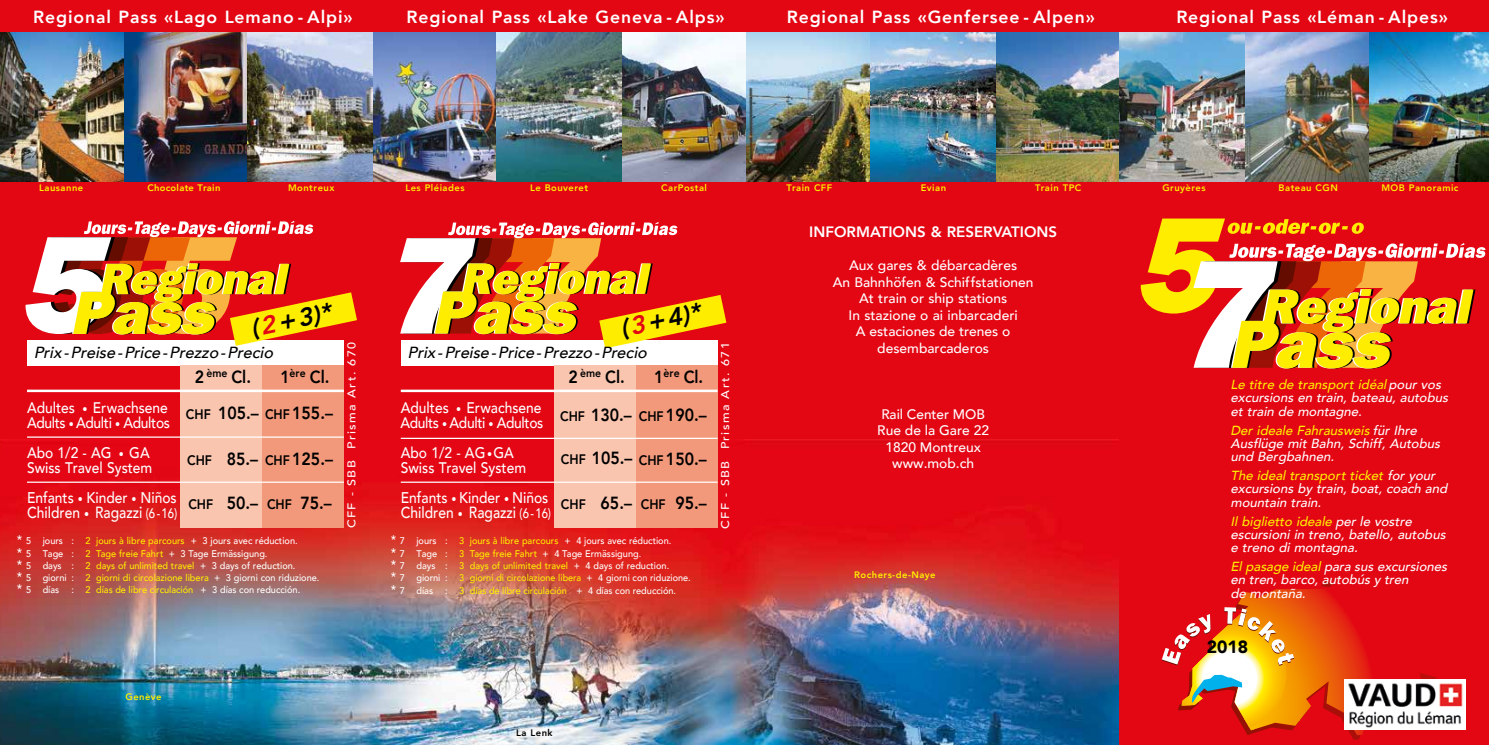
<style>
.page{position:relative;width:1489px;height:745px;background:#fff}
.page>*{position:absolute;margin:0;border:0;box-sizing:border-box;transform-origin:0 0}
.t1{font:italic 800 25px "Avenir";color:#000}
.t2{font:800 17.5px "Avenir";letter-spacing:.05em;color:#fff}
.t3{font:800 17.5px "Avenir";color:#000;scale:.9 1}
.t4{font:900 17.5px "Avenir";color:#000}
.t5{font:italic 500 16px "Avenir";color:#000}
.t6{font:500 15.88px "Avenir";color:#fff;scale:.87 1}
.t7{font:500 15.5px "Avenir";color:#fff;scale:.89 1}
.t8{font:500 15.25px "Avenir";color:#fff;scale:.9 1}
.t9{font:500 15.25px/30px "Avenir";letter-spacing:-.025em;color:#fff;scale:.9 1}
.t10{font:800 15px "Avenir";color:#fff}
.t11{font:500 13.75px/16.5px "Avenir";color:#fff;text-align:center}
.t12{font:italic 500 13.12px/13.1px "Avenir";color:#fff}
.t13{font:500 11.25px "Avenir";letter-spacing:.105em;color:#fff;scale:1.11 1}
.t14{font:500 9.62px/12.2px "Avenir";color:#fff;scale:.95 1}
.t15{font:800 9.38px "Avenir";letter-spacing:.05em;color:#ffed00}
.t16{font:800 9.38px "Avenir";letter-spacing:.03em;color:#ffed00}
.t17{font:800 9.38px "Avenir";letter-spacing:.05em;color:#000}
.s1{color:#e30613}
.s2{font-size:12.5px}
.s3{color:#ffed00}
.s4{font-size:11.12px}
.s5{font-weight:800;font-size:17.5px;color:#000}
.s6{font-size:13.75px}
.s7{font-size:11.25px}
.s8{font-size:16.25px}
</style>
<div class="page">
<img style="left:0;top:0;width:1488px;height:744px">
<svg style="left:400px;top:222px;width:326px;height:126px"></svg>
<img style="left:1344px;top:679px;width:120px;height:49px">
<h2 class="t2" style="left:33px;top:3px;width:321px">Regional Pass «Lago Lemano - Alpi»</h2>
<h2 class="t2" style="left:406px;top:3px;width:319px">Regional Pass «Lake Geneva - Alps»</h2>
<h2 class="t2" style="left:786px;top:3px;width:309px">Regional Pass «Genfersee - Alpen»</h2>
<h2 class="t2" style="left:1176px;top:3px;width:273px">Regional Pass «Léman - Alpes»</h2>
<p class="t15" style="left:39px;top:180px;width:46px">Lausanne</p>
<p class="t16" style="left:147px;top:180px;width:75px">Chocolate Train</p>
<p class="t15" style="left:288px;top:180px;width:48px">Montreux</p>
<p class="t15" style="left:405px;top:180px;width:61px">Les Pléiades</p>
<p class="t15" style="left:530px;top:180px;width:59px">Le Bouveret</p>
<p class="t15" style="left:661px;top:180px;width:47px">CarPostal</p>
<p class="t15" style="left:786px;top:180px;width:47px">Train CFF</p>
<p class="t15" style="left:920px;top:180px;width:27px">Evian</p>
<p class="t15" style="left:1035px;top:180px;width:48px">Train TPC</p>
<p class="t15" style="left:1162px;top:180px;width:45px">Gruyères</p>
<p class="t15" style="left:1278px;top:180px;width:61px">Bateau CGN</p>
<p class="t15" style="left:1381px;top:180px;width:79px">MOB Panoramic</p>
<h1 class="t1" style="left:247px;top:309px;width:83px;rotate:-12deg">(<span class="s1">2</span>+3)*</h1>
<h1 class="t1" style="left:616px;top:309px;width:83px;rotate:-12deg">(<span class="s1">3</span>+4)*</h1>
<p class="t13" style="left:342px;top:528px;width:169px;rotate:-90deg">CFF - SBB Prisma Art. 670</p>
<p class="t13" style="left:715px;top:528px;width:169px;rotate:-90deg">CFF - SBB Prisma Art. 671</p>
<p class="t14" style="left:391px;top:534px;width:317px"><span class="s2">*</span> 7 jours : <span class="s3">3 jours à libre parcours</span> + 4 jours avec réduction.<br><span class="s2">*</span> 7 Tage : <span class="s3">3 Tage freie Fahrt</span> + 4 Tage Ermässigung.<br><span class="s2">*</span> 7 days : <span class="s3">3 days of unlimited travel</span> + 4 days of reduction.<br><span class="s2">*</span> 7 giorni : <span class="s3">3 giorni di circolazione libera</span> + 4 giorni con riduzione. <span class="s2">*</span> 7 días : <span class="s3">3 días de libre circulación</span> + 4 días con reducción.</p>
<h3 class="t5" style="left:34px;top:338px;width:246px">Prix-Preise-Price-Prezzo-Precio</h3>
<h2 class="t3" style="left:195px;top:362px;width:64px">2 <sup>ème</sup> Cl.</h2>
<h2 class="t3" style="left:280px;top:362px;width:56px">1<sup>ère</sup> Cl.</h2>
<h3 class="t8" style="left:27px;top:394px;width:341px">Adultes <span class="s4">•</span> Erwachsene <sub>CHF</sub> <span class="s5">105.–</span> <sub>CHF</sub> <span class="s5">155.–</span></h3>
<h3 class="t8" style="left:27px;top:439px;width:138px">Abo 1/2 - AG <span class="s4">•</span> GA</h3>
<h3 class="t5" style="left:407px;top:338px;width:246px">Prix-Preise-Price-Prezzo-Precio</h3>
<h2 class="t3" style="left:568px;top:362px;width:64px">2 <sup>ème</sup> Cl.</h2>
<h2 class="t3" style="left:654px;top:362px;width:56px">1<sup>ère</sup> Cl.</h2>
<h3 class="t8" style="left:401px;top:394px;width:158px">Adultes <span class="s4">•</span> Erwachsene</h3>
<h2 class="t3" style="left:560px;top:401px;width:164px"><span class="s6">CHF</span> 130.– <span class="s6">CHF</span> 190.–</h2>
<h3 class="t9" style="left:27px;top:406px;width:160px">Adults <span class="s4">•</span> Adulti <span class="s4">•</span> Adultos</h3>
<h3 class="t9" style="left:400px;top:406px;width:160px">Adults <span class="s4">•</span> Adulti <span class="s4">•</span> Adultos<br>Abo 1/2 - AG <span class="s4">•</span>GA</h3>
<h2 class="t3" style="left:561px;top:444px;width:163px"><span class="s6">CHF</span> 105.– <span class="s6">CHF</span> 150.–</h2>
<h2 class="t3" style="left:187px;top:445px;width:163px"><span class="s6">CHF</span> 85.– <span class="s6">CHF</span> 125.–</h2>
<h3 class="t8" style="left:27px;top:454px;width:141px">Swiss Travel System</h3>
<h3 class="t7" style="left:27px;top:483px;width:170px">Enfants <span class="s7">•</span> Kinder <span class="s7">•</span> Niños</h3>
<h3 class="t7" style="left:401px;top:483px;width:167px">Enfants <span class="s7">•</span> Kinder <span class="s7">•</span> Niños</h3>
<h3 class="t8" style="left:401px;top:454px;width:141px">Swiss Travel System</h3>
<h2 class="t3" style="left:188px;top:489px;width:161px"><span class="s6">CHF</span> 50.– <span class="s6">CHF</span> 75.–</h2>
<h2 class="t3" style="left:561px;top:489px;width:163px"><span class="s6">CHF</span> 65.– <span class="s6">CHF</span> 95.–</h2>
<h3 class="t6" style="left:27px;top:498px;width:174px">Children <span class="s7">•</span> <span class="s8">Ragazzi</span> <span class="s6">(6-16)</span></h3>
<h3 class="t6" style="left:401px;top:498px;width:174px">Children <span class="s7">•</span> <span class="s8">Ragazzi</span> <span class="s6">(6-16)</span></h3>
<p class="t14" style="left:17px;top:534px;width:320px"><span class="s2">*</span> 5 jours : <span class="s3">2 jours à libre parcours</span> + 3 jours avec réduction.<br><span class="s2">*</span> 5 Tage : <span class="s3">2 Tage freie Fahrt</span> + 3 Tage Ermässigung.<br><span class="s2">*</span> 5 days : <span class="s3">2 days of unlimited travel</span> + 3 days of reduction.<br><span class="s2">*</span> 5 giorni : <span class="s3">2 giorni di circolazione libera</span> + 3 giorni con riduzione. <span class="s2">*</span> 5 días : <span class="s3">2 días de libre circulación</span> + 3 días con reducción.</p>
<p class="t15" style="left:125px;top:688px;width:38px">Genève</p>
<p class="t17" style="left:516px;top:724px;width:38px">La Lenk</p>
<h3 class="t10" style="left:809px;top:220px;width:249px">INFORMATIONS &amp; RESERVATIONS</h3>
<h3 class="t11" style="left:832px;top:256px;width:202px">Aux gares &amp; débarcadères<br>An Bahnhöfen &amp; Schiffstationen<br>At train or ship stations<br>In stazione o ai inbarcaderi<br>A estaciones de trenes o desembarcaderos</h3>
<h3 class="t11" style="left:877px;top:405px;width:113px">Rail Center MOB<br>Rue de la Gare 22<br>1820 Montreux www.mob.ch</h3>
<p class="t15" style="left:854px;top:566px;width:83px">Rochers-de-Naye</p>
<h3 class="t12" style="left:1230px;top:377px;width:223px"><span class="s3">Le titre de transport idéal</span> pour vos excursions en train, bateau, autobus et train de montagne.</h3>
<h3 class="t12" style="left:1230px;top:422px;width:215px"><span class="s3">Der ideale Fahrausweis</span> für Ihre<br>Ausflüge mit Bahn, Schiff, Autobus und Bergbahnen.</h3>
<h3 class="t12" style="left:1230px;top:468px;width:222px"><span class="s3">The ideal transport ticket</span> for your excursions by train, boat, coach and mountain train.</h3>
<h3 class="t12" style="left:1230px;top:513px;width:221px"><span class="s3">Il biglietto ideale</span> per le vostre escursioni in treno, batello, autobus e treno di montagna.</h3>
<h3 class="t12" style="left:1230px;top:559px;width:222px"><span class="s3">Elpasageideal</span> parasusexcursiones entren,barco,autobúsytren demontaña.</h3>
<h2 class="t4" style="left:1206px;top:631px;width:43px">2018</h2>
</div>
